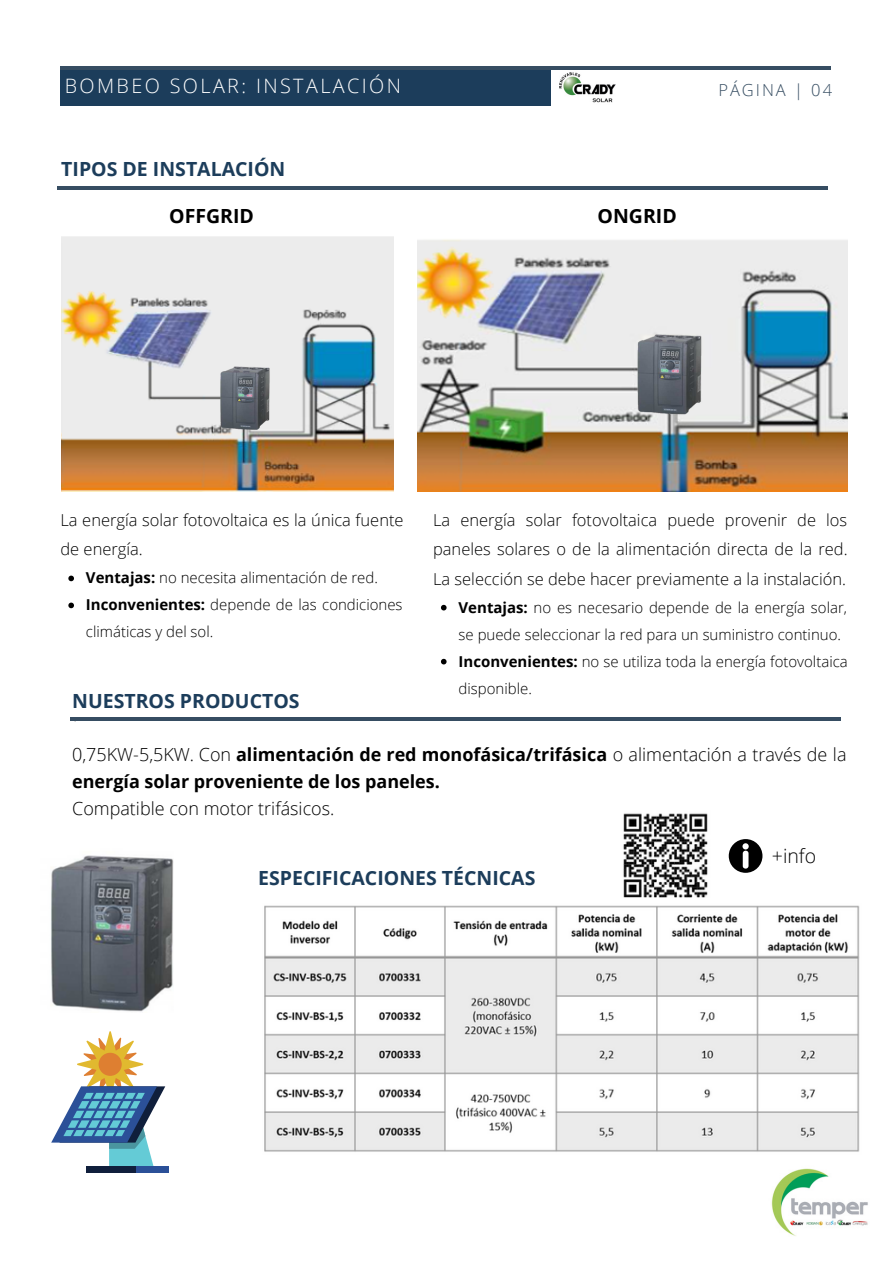
<style>
.page{position:relative;width:893px;height:1264px;background:#fff}
.page>*{position:absolute;margin:0;border:0;box-sizing:border-box;transform-origin:0 0}
.t1{font:300 19.8px "Open Sans";letter-spacing:.12em;color:#fff}
.t2{font:700 19.5px "Open Sans";color:#1c3d5b}
.t3{font:700 19.5px "Open Sans";color:#000}
.t4{font:300 19.5px "Open Sans";color:#000}
.t5{font:700 18px/27px "Open Sans";color:#000}
.t6{font:300 18px "Open Sans";color:#000}
.t7{font:300 16.5px/29.2px "Open Sans";color:#000}
.t8{font:300 16.5px "Open Sans";letter-spacing:.12em;color:#364d62}
.t9{font:300 15px/27px "Open Sans";color:#000}
.s1{font-weight:700}
.s2{font-weight:300}
</style>
<div class="page">
<div style="left:60px;top:66px;width:491px;height:39px;background:#1c3d5b"></div>
<hr style="left:60px;top:66px;width:770px;height:4px;background:#364d62">
<hr style="left:57px;top:186px;width:770px;height:3px;background:#364d62">
<hr style="left:70px;top:717px;width:770px;height:3px;background:#364d62">
<img style="left:61px;top:237px;width:332px;height:254px">
<img style="left:418px;top:239px;width:429px;height:252px">
<img style="left:51px;top:855px;width:122px;height:157px">
<img style="left:217px;top:364px;width:56px;height:67px">
<img style="left:633px;top:330px;width:73px;height:87px">
<img style="left:623px;top:813px;width:85px;height:85px">
<svg style="left:728px;top:839px;width:34px;height:33px"></svg>
<div style="left:87px;top:1166px;width:82px;height:6px;background:#2b5098"></div>
<div style="left:87px;top:1166px;width:49px;height:6px;background:#101f3c"></div>
<svg style="left:51px;top:1031px;width:114px;height:136px"></svg>
<img style="left:264px;top:905px;width:596px;height:247px">
<svg style="left:68px;top:575px;width:6px;height:6px"></svg>
<svg style="left:68px;top:602px;width:6px;height:6px"></svg>
<svg style="left:441px;top:605px;width:5px;height:5px"></svg>
<svg style="left:441px;top:659px;width:5px;height:5px"></svg>
<img style="left:559px;top:72px;width:57px;height:31px">
<img style="left:771px;top:1168px;width:97px;height:68px">
<p class="t1" style="left:65px;top:72px;width:338px">BOMBEO SOLAR: INSTALACIÓN</p>
<p class="t8" style="left:718px;top:79px;width:115px">PÁGINA | 04</p>
<p class="t2" style="left:61px;top:155px;width:225px">TIPOS DE INSTALACIÓN</p>
<p class="t3" style="left:169px;top:203px;width:86px">OFFGRID</p>
<p class="t3" style="left:597px;top:203px;width:81px">ONGRID</p>
<p class="t7" style="left:60px;top:505px;width:344px">La energía solar fotovoltaica es la única fuente de energía.</p>
<p class="t9" style="left:86px;top:564px;width:293px"><span class="s1">Ventajas:</span> no necesita alimentación de red.</p>
<p class="t9" style="left:86px;top:591px;width:318px"><span class="s1">Inconvenientes:</span> depende de las condiciones climáticas y del sol.</p>
<p class="t2" style="left:72px;top:686px;width:229px">NUESTROS PRODUCTOS</p>
<p class="t7" style="left:433px;top:505px;width:416px;text-align:justify">La energía solar fotovoltaica puede provenir de los paneles solares o de la alimentación directa de la red.<br>La selección se debe hacer previamente a la instalación.</p>
<p class="t9" style="left:458px;top:593px;width:390px"><span class="s1">Ventajas:</span> no es necesario depende de la energía solar, se puede seleccionar la red para un suministro continuo.</p>
<p class="t9" style="left:458px;top:647px;width:390px"><span class="s1">Inconvenientes:</span> no se utiliza toda la energía fotovoltaica disponible.</p>
<p class="t5" style="left:72px;top:740px;width:775px"><span class="s2">0,75KW-5,5KW. Con</span> alimentación de red monofásica/trifásica <span class="s2">o alimentación a través de la </span>energía solar proveniente de los paneles.</p>
<p class="t6" style="left:72px;top:795px;width:264px">Compatible con motor trifásicos.</p>
<p class="t2" style="left:258px;top:864px;width:278px">ESPECIFICACIONES TÉCNICAS</p>
<p class="t4" style="left:771px;top:842px;width:46px">+info</p>
</div>
